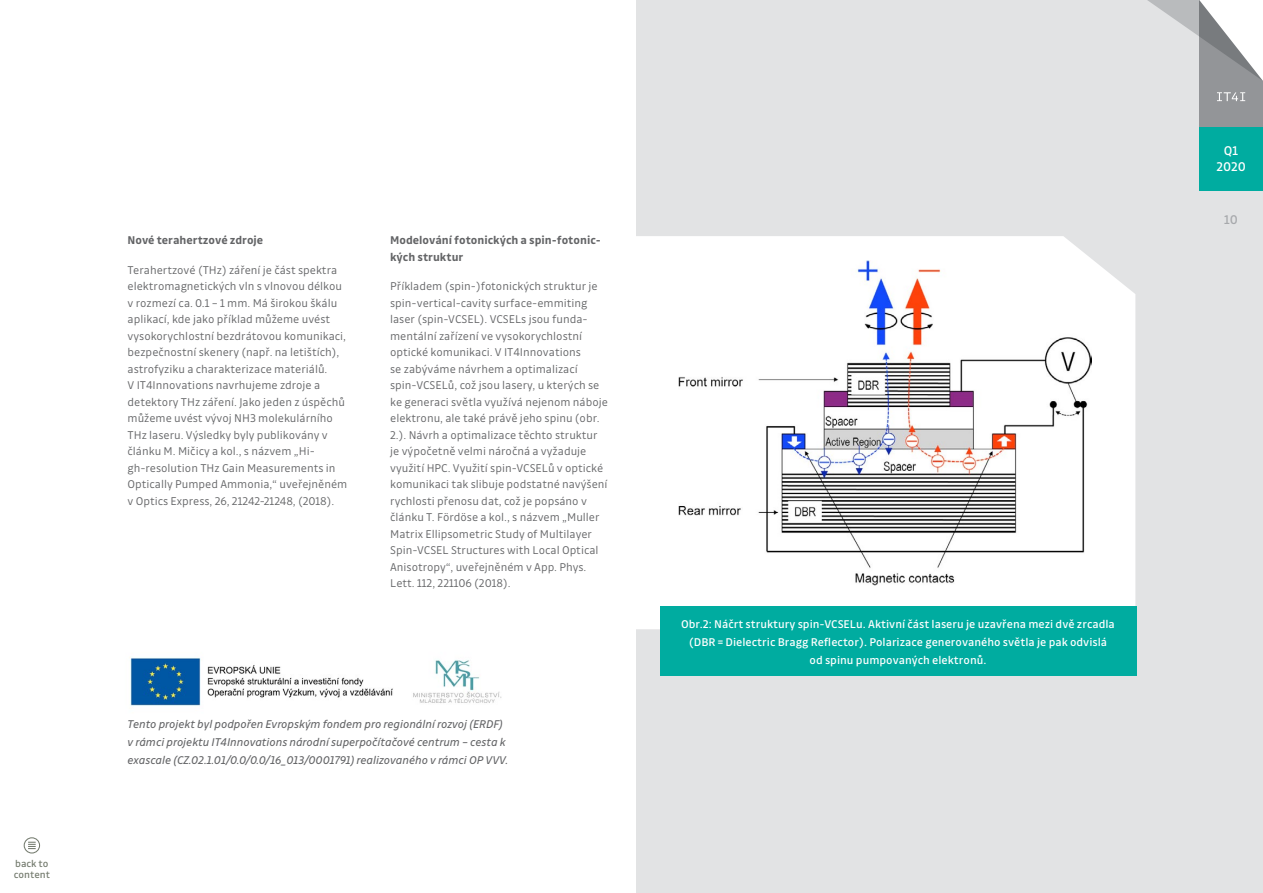
<style>
.page{position:relative;width:1263px;height:893px;background:#e2e3e4}
.page>*{position:absolute;margin:0;border:0;box-sizing:border-box;transform-origin:0 0}
.t1{font:13.5px/16.2px "Drive";color:#fff;text-align:center}
.t2{font:13.5px "Drive";color:#a7a9ac}
.t3{font:300 12px/16.5px "Drive";color:#636466}
.t4{font:italic 12px/18px "Drive";color:#636466}
.t5{font:12px/18px "Drive";color:#fff;text-align:center}
.t6{font:700 12px/16.5px "Drive";color:#636466}
.t7{font:10.5px/10.5px "Drive";color:#747b6e}
</style>
<div class="page">
<div style="left:0;top:0;width:636px;height:893px;background:#fff"></div>
<img style="left:130px;top:657px;width:372px;height:49px">
<div style="left:636px;top:236px;width:499px;height:393px;background:#fff"></div>
<img style="left:679px;top:261px;width:413px;height:325px">
<div style="left:660px;top:606px;width:476px;height:70px;background:#00aca0"></div>
<div style="left:1199px;top:0;width:64px;height:128px;background:#939598"></div>
<svg style="left:1147px;top:0;width:116px;height:101px"></svg>
<div style="left:1199px;top:128px;width:64px;height:63px;background:#00aca0"></div>
<div style="left:24px;top:837px;width:16px;height:16px;border:1px solid #747b6e;border-radius:50%"></div>
<svg style="left:28px;top:842px;width:8px;height:7px"></svg>
<p class="t7" style="left:14px;top:858px;width:38px">back to content</p>
<p class="t6" style="left:128px;top:232px;width:137px">N ové terahertzové zdroje</p>
<p class="t3" style="left:128px;top:261px;width:221px">Terahertzové (THz) záření je část spektra elektromagnetických vln s vlnovou délkou v rozmezí ca. 0.1 – 1 mm. Má širokou škálu aplikací, kde jako příklad můžeme uvést vysokorychlostní bezdrátovou komunikaci, bezpečnostní skenery (např. na letištích), astrofyziku a charakterizace materiálů.<br>V IT4Innovations navrhujeme zdroje a detektory THz záření. Jako jeden z úspěchů můžeme uvést vývoj NH3 molekulárního THz laseru. Výsledky byly publikovány v článku M. Mičicy a kol., s názvem „Hi&shy;gh-resolution THz Gain Measurements in Optically Pumped Ammonia,“ uveřejněném v Optics Express, 26, 21242-21248, (2018).</p>
<p class="t6" style="left:390px;top:232px;width:212px">Modelování fotonických a spin-fotonic&shy;kých struktur</p>
<p class="t3" style="left:390px;top:278px;width:219px">Příkladem (spin-)fotonických struktur je spin-vertical-cavity surface-emmiting laser (spin-VCSEL). VCSELs jsou funda&shy;mentální zařízení ve vysokorychlostní optické komunikaci. V IT4Innovations<br>se zabýváme návrhem a optimalizací spin-VCSELů, což jsou lasery, u kterých se ke generaci světla využívá nejenom náboje elektronu, ale také právě jeho spinu (obr.<br>2.). Návrh a optimalizace těchto struktur je výpočetně velmi náročná a vyžaduje využití HPC. Využití spin-VCSELů v optické komunikaci tak slibuje podstatné navýšení rychlosti přenosu dat, což je popsáno v článku T. Fördöse a kol., s názvem „Muller Matrix Ellipsometric Study of Multilayer Spin-VCSEL Structures with Local Optical Anisotropy“, uveřejněném v App. Phys.<br>Lett. 112, 221106 (2018).</p>
<p class="t4" style="left:128px;top:715px;width:382px">Tento projekt byl podpořen Evropským fondem pro regionální rozvoj (ERDF) v rámci projektu IT4Innovations národní superpočítačové centrum – cesta k exascale (CZ.02.1.01/0.0/0.0/16_013/0001791) realizovaného v rámci OP VVV.</p>
<p class="t5" style="left:681px;top:615px;width:435px">Obr.2: Náčrt struktury spin-VCSELu. Aktivní část laseru je uzavřena mezi dvě zrcadla (DBR = Dielectric Bragg Reflector). Polarizace generovaného světla je pak odvislá od spinu pumpovaných elektronů.</p>
<p class="t1" style="left:1216px;top:142px;width:31px">Q1<br>2020</p>
<p class="t2" style="left:1224px;top:212px;width:15px">10</p>
</div>
